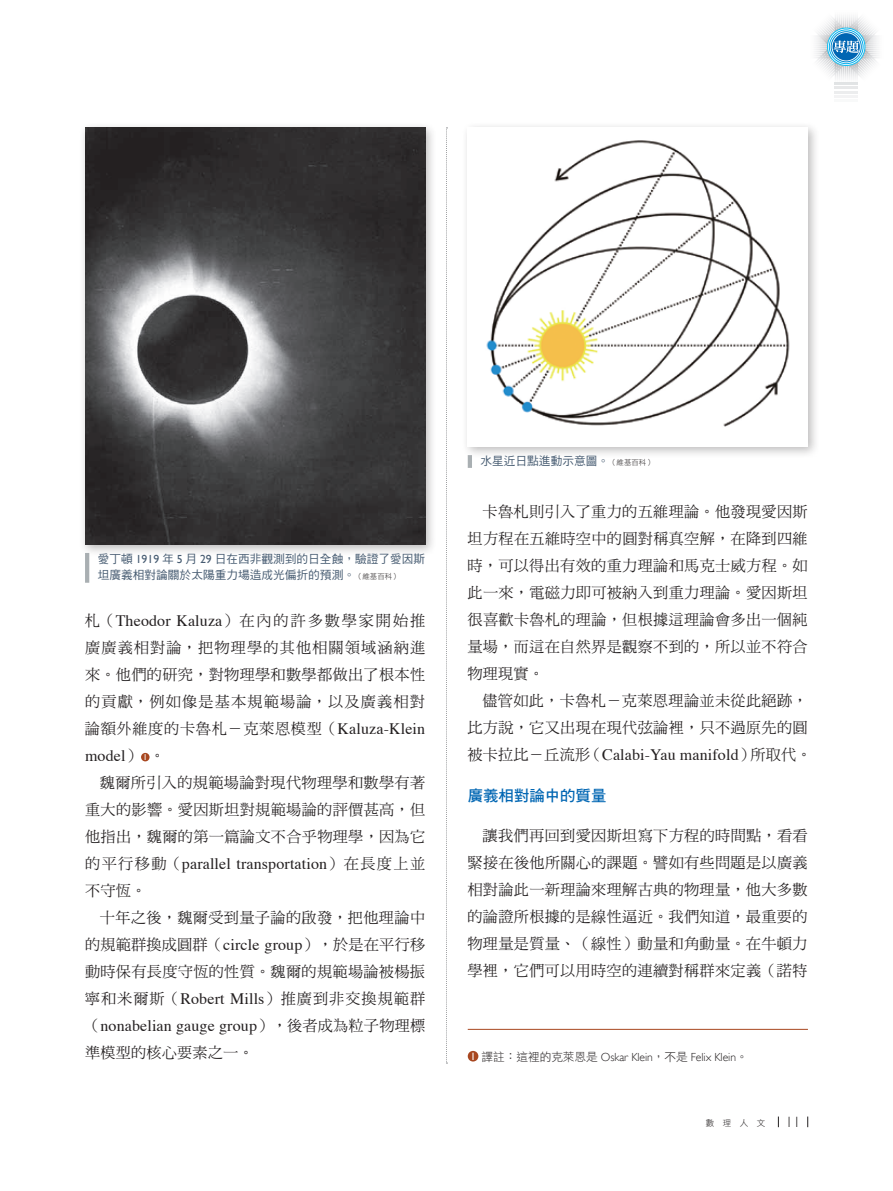
<style>
.page{position:relative;width:893px;height:1191px;background:#fff}
.page>*{position:absolute;margin:0;border:0;box-sizing:border-box;transform-origin:0 0}
.t1{font:15.9px "Times";letter-spacing:.01em;color:#231f20}
.t2{font:15.45px "DF Hei Std W7";color:#0166b3}
.t3{font:15.15px/27px "DF Ming Std W5";letter-spacing:.02em;color:#231f20;text-align:justify}
.t4{font:15.15px "DF Ming Std W5";letter-spacing:.065em;color:#231f20}
.t5{font:300 14.85px "Gill Sans";color:#231f20}
.t6{font:11.7px/15.9px "DF Hei Std W5";color:#465b71}
.t7{font:300 11.7px "Gill Sans";letter-spacing:-.005em;color:#231f20}
.t8{font:8.55px "DF Hei Std W3";color:#231f20}
.s1{font-family:"Gill Sans"}
.s2{font-family:"DF Hei Std W3";font-size:7.5px;color:#231f20}
.s3{font-family:"Times";font-size:15.9px}
.s4{font-family:"DF Ming Std W5";font-size:15.15px}
.s5{font-family:"Gill Sans";font-size:8.55px;color:#fff}
.s6{font-weight:400;font-size:10.65px;color:#fff}
.s7{font-family:"DF Hei Std W3";font-weight:400}
</style>
<div class="page">
<svg style="left:446px;top:128px;width:1px;height:935px"></svg>
<hr style="left:834px;top:82px;width:24px;height:3px;background:#c5cacc">
<hr style="left:834px;top:87px;width:24px;height:2px;background:#cfd2d4">
<hr style="left:834px;top:91px;width:24px;height:2px;background:#dadcde">
<hr style="left:834px;top:95px;width:24px;height:2px;background:#e7e8e9">
<hr style="left:834px;top:99px;width:24px;height:3px;background:#f1f3f3">
<svg style="left:816px;top:16px;width:62px;height:68px"></svg>
<svg style="left:141px;top:753px;width:9px;height:8px"></svg>
<div style="left:79px;top:122px;width:359px;height:434px;background:#231f20;opacity:.3"></div>
<img style="left:85px;top:128px;width:340px;height:416px">
<div style="left:462px;top:122px;width:358px;height:337px;background:#231f20;opacity:.3"></div>
<img style="left:468px;top:128px;width:340px;height:313px">
<hr style="left:85px;top:553px;width:4px;height:30px;background:#a9afb2">
<hr style="left:468px;top:455px;width:4px;height:13px;background:#a9afb2">
<svg style="left:468px;top:1051px;width:10px;height:10px"></svg>
<hr style="left:468px;top:1029px;width:340px;height:1px;background:#a84720">
<p class="t6" style="left:98px;top:550px;width:329px">愛丁頓 <span class="s1">1919</span> 年 <span class="s1">5</span> 月 <span class="s1">29</span> 日在西非觀測到的日全蝕，驗證了愛因斯坦廣義相對論關於太陽重力場造成光偏折的預測。<span class="s2">（維基百科）</span></p>
<p class="t3" style="left:85px;top:606px;width:342px">札（<span class="s3">Theodor Kaluza</span>）在內的許多數學家開始推廣廣義相對論，把物理學的其他相關領域涵納進來。他們的研究，對物理學和數學都做出了根本性的貢獻，例如像是基本規範場論，以及廣義相對論額外維度的卡魯札－克萊恩模型（<span class="s3">Kaluza-Klein</span></p>
<p class="t1" style="left:85px;top:740px;width:81px">model<span class="s4">）</span> <span class="s5">1</span> <span class="s4">。</span></p>
<p class="t3" style="left:85px;top:768px;width:342px;text-indent:15px">魏爾所引入的規範場論對現代物理學和數學有著重大的影響。愛因斯坦對規範場論的評價甚高，但他指出，魏爾的第一篇論文不合乎物理學，因為它</p>
<p class="t1" style="left:85px;top:848px;width:342px"><span class="s4">的平行移動（</span>parallel transportation<span class="s4">）在長度上並</span></p>
<p class="t3" style="left:85px;top:876px;width:63px">不守恆。</p>
<p class="t3" style="left:100px;top:903px;width:327px">十年之後，魏爾受到量子論的啟發，把他理論中</p>
<p class="t3" style="left:85px;top:930px;width:342px">的規範群換成圓群（<span class="s3">circle group</span>），於是在平行移</p>
<p class="t3" style="left:85px;top:957px;width:342px">動時保有長度守恆的性質。魏爾的規範場論被楊振</p>
<p class="t4" style="left:85px;top:990px;width:342px">寧和米爾斯（<span class="s3">Robert Mills</span>）推廣到非交換規範群</p>
<p class="t1" style="left:85px;top:1010px;width:342px"><span class="s4">（</span>nonabelian gauge group<span class="s4">），後者成為粒子物理標</span></p>
<p class="t3" style="left:85px;top:1038px;width:170px">準模型的核心要素之一。</p>
<p class="t6" style="left:480px;top:453px;width:175px">水星近日點進動示意圖。<span class="s2">（維基百科）</span></p>
<p class="t3" style="left:483px;top:498px;width:327px">卡魯札則引入了重力的五維理論。他發現愛因斯</p>
<p class="t3" style="left:468px;top:525px;width:342px">坦方程在五維時空中的圓對稱真空解，在降到四維</p>
<p class="t3" style="left:467px;top:552px;width:342px">時，可以得出有效的重力理論和馬克士威方程。如</p>
<p class="t3" style="left:468px;top:579px;width:342px">此一來，電磁力即可被納入到重力理論。愛因斯坦</p>
<p class="t3" style="left:468px;top:606px;width:342px">很喜歡卡魯札的理論，但根據這理論會多出一個純</p>
<p class="t3" style="left:467px;top:633px;width:342px">量場，而這在自然界是觀察不到的，所以並不符合</p>
<p class="t3" style="left:467px;top:660px;width:78px">物理現實。</p>
<p class="t3" style="left:482px;top:687px;width:327px">儘管如此，卡魯札－克萊恩理論並未從此絕跡，</p>
<p class="t3" style="left:467px;top:714px;width:342px">比方說，它又出現在現代弦論裡，只不過原先的圓</p>
<p class="t1" style="left:468px;top:740px;width:346px"><span class="s4">被卡拉比－丘流形（</span>Calabi-Yau manifold<span class="s4">）所取代。</span></p>
<p class="t2" style="left:468px;top:787px;width:140px">廣義相對論中的質量</p>
<p class="t3" style="left:467px;top:821px;width:342px;text-indent:15px">讓我們再回到愛因斯坦寫下方程的時間點，看看緊接在後他所關心的課題。譬如有些問題是以廣義相對論此一新理論來理解古典的物理量，他大多數的論證所根據的是線性逼近。我們知道，最重要的物理量是質量、（線性）動量和角動量。在牛頓力學裡，它們可以用時空的連續對稱群來定義（諾特</p>
<p class="t7" style="left:470px;top:1050px;width:279px"><span class="s6">1</span> <span class="s7">譯註：這裡的克萊恩是</span> Oskar Klein<span class="s7">，不是</span> Felix Klein<span class="s7">。</span></p>
<p class="t8" style="left:706px;top:1118px;width:61px">數　理　人　文</p>
<p class="t5" style="left:786px;top:1113px;width:16px">11</p>
</div>
